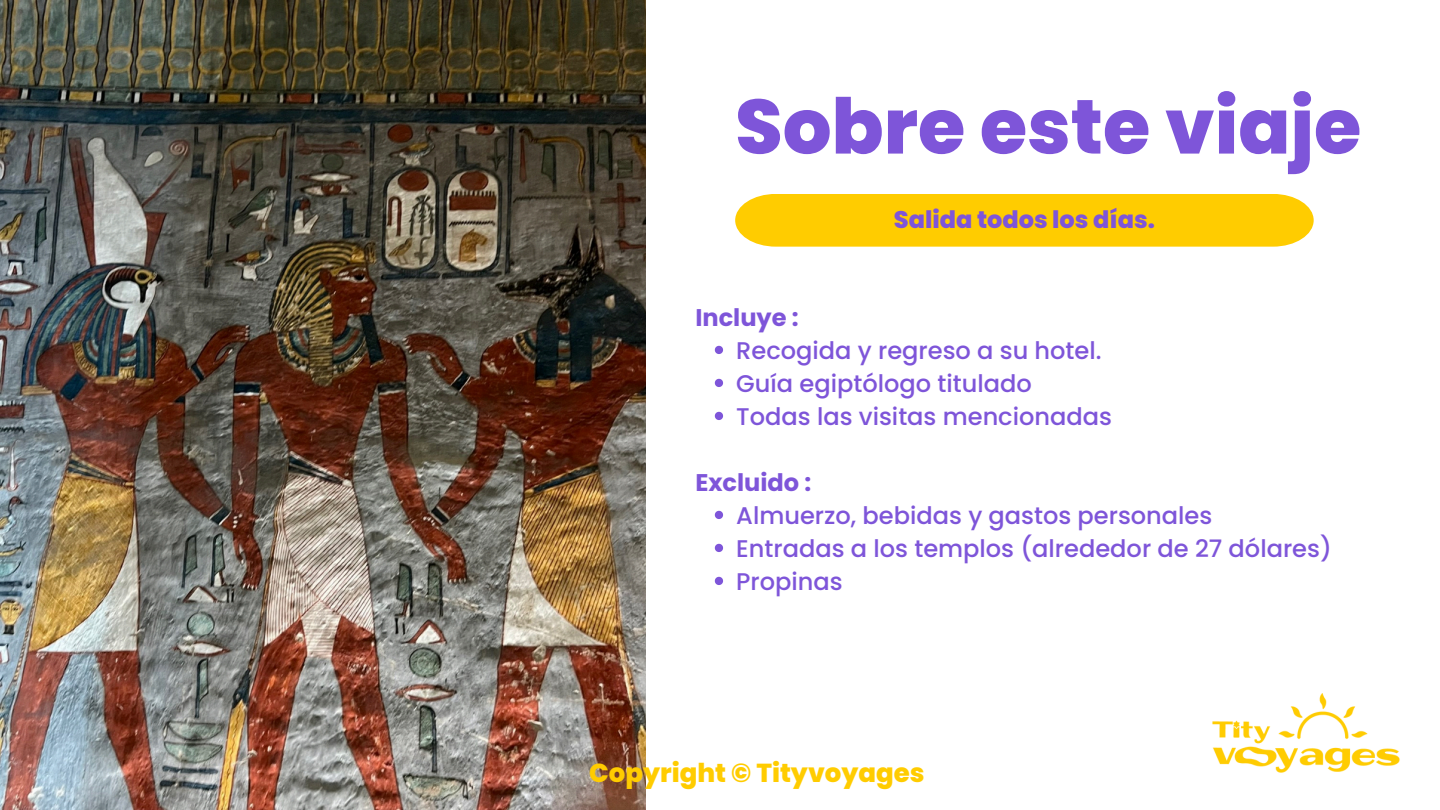
<style>
.page{position:relative;width:1440px;height:810px;background:#fff}
.page>*{position:absolute;margin:0;border:0;box-sizing:border-box;transform-origin:0 0}
.t1{font:800 76.7px "Poppins";color:#7e55d9}
.t2{font:800 26px "Poppins";color:#fc0}
.t3{font:500 24.1px "Poppins";color:#7e55d9}
.t4{font:700 24.1px "Poppins";color:#7e55d9}
.t5{font:800 24px "Poppins";color:#7e55d9}
</style>
<div class="page">
<img style="left:0;top:0;width:646px;height:810px">
<img style="left:1212px;top:693px;width:188px;height:80px">
<div style="left:735px;top:194px;width:579px;height:53px;background:#fc0"></div>
<svg style="left:715px;top:346px;width:8px;height:8px"></svg>
<svg style="left:715px;top:379px;width:8px;height:8px"></svg>
<svg style="left:715px;top:412px;width:8px;height:8px"></svg>
<svg style="left:715px;top:511px;width:8px;height:8px"></svg>
<svg style="left:715px;top:544px;width:8px;height:8px"></svg>
<svg style="left:715px;top:577px;width:8px;height:8px"></svg>
<h2 class="t1" style="left:735px;top:73px;width:628px">Sobre este viaje</h2>
<h2 class="t5" style="left:894px;top:202px;width:262px">Salida todos los días.</h2>
<p class="t4" style="left:695px;top:300px;width:105px">Incluye :</p>
<p class="t3" style="left:736px;top:333px;width:367px">Recogida y regreso a su hotel.</p>
<p class="t3" style="left:736px;top:366px;width:297px">Guía egiptólogo titulado</p>
<h2 class="t3" style="left:736px;top:399px;width:377px">Todas las visitas mencionadas</h2>
<p class="t4" style="left:695px;top:465px;width:117px">Excluido :</p>
<p class="t3" style="left:736px;top:498px;width:478px">Almuerzo, bebidas y gastos personales</p>
<p class="t3" style="left:736px;top:531px;width:597px">Entradas a los templos (alrededor de 27 dólares)</p>
<p class="t3" style="left:736px;top:564px;width:108px">Propinas</p>
<h2 class="t2" style="left:589px;top:754px;width:337px">Copyright © Tityvoyages</h2>
</div>
